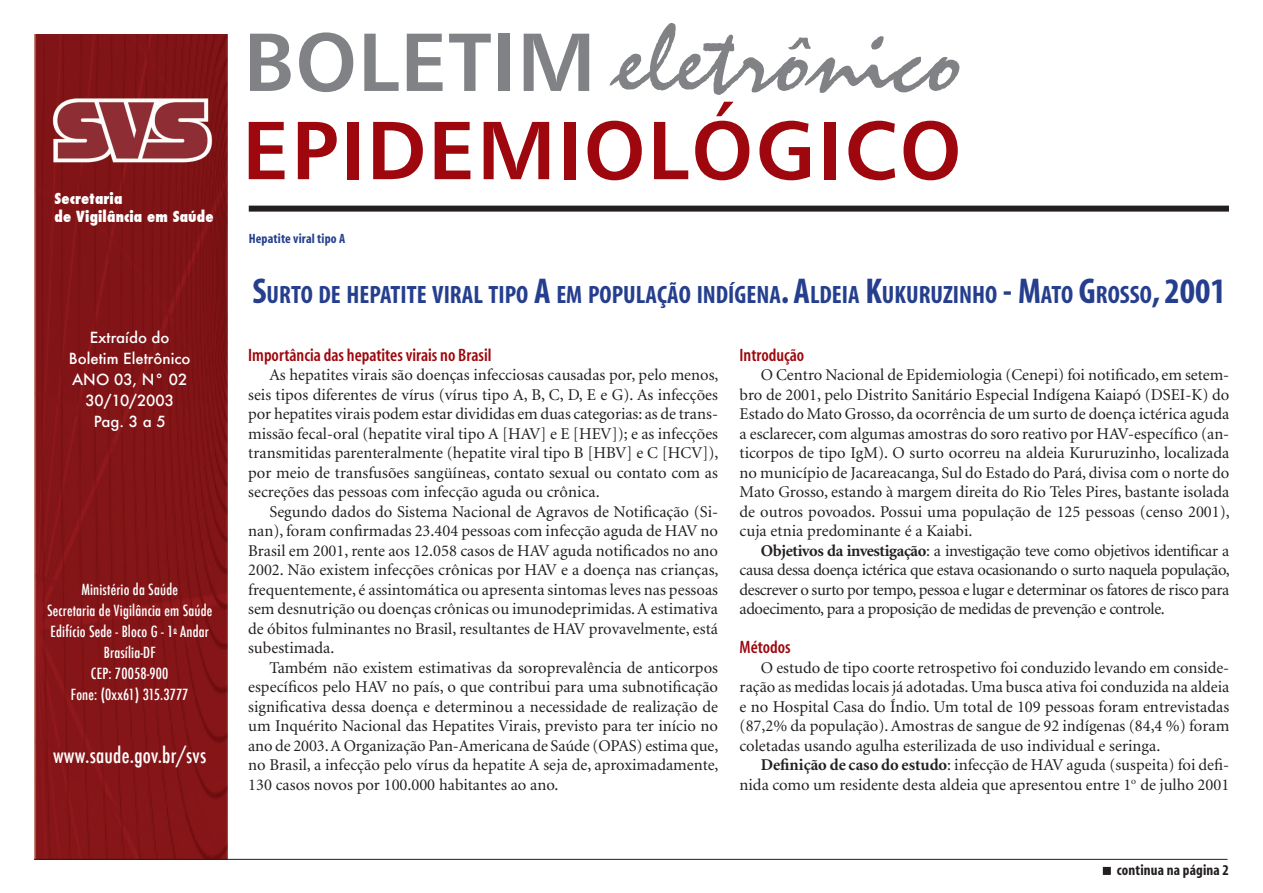
<style>
.page{position:relative;width:1263px;height:893px;background:#fff}
.page>*{position:absolute;margin:0;border:0;box-sizing:border-box;transform-origin:0 0}
.t1{font:97.5px "Staccato 222 BT";letter-spacing:.01em;color:#808285}
.t2{font:82.5px "Humanist 777 BT Bold B";letter-spacing:.025em;color:#9d070d}
.t3{font:82.5px "Humanist 777 BT Bold B";letter-spacing:.01em;color:#808285}
.TEXTO_PADRAO{font:700 condensed 25.2px "Myriad";color:#253f8e}
.t4{font:500 condensed 21px "Futura";letter-spacing:.01em;color:#fff}
.TEXTO_INTERTITULO{font:600 condensed 18px "Myriad";color:#9d070d}
.TEXTO_PADRAO-2{font:16.5px/19.5px "Minion";color:#231f20;text-align:justify}
.t5{font:500 condensed 15px "Futura";letter-spacing:.01em;color:#fff}
.t6{font:500 15px "Futura";color:#fff}
.t7{font:800 condensed 15px "Futura";letter-spacing:.01em;color:#fff}
.t8{font:700 condensed 15px "Myriad";letter-spacing:.01em;color:#231f20}
.t9{font:700 condensed 13.5px "Myriad";letter-spacing:.01em;color:#253f8e}
.s1{font-size:36px}
.s2{font-weight:700}
</style>
<div class="page">
<img style="left:34px;top:34px;width:193px;height:825px">
<hr style="left:34px;top:859px;width:1193px;height:1px;background:#231f20">
<div style="left:249px;top:206px;width:980px;height:6px;background:#231f20"></div>
<div style="left:1103px;top:868px;width:7px;height:6px;background:#231f20"></div>
<div style="left:1103px;top:867px;width:8px;height:8px;border:2px solid #231f20"></div>
<p class="t7" style="left:55px;top:188px;width:69px">Secretaria</p>
<p class="t7" style="left:55px;top:206px;width:161px">de Vigilância em Saúde</p>
<p class="t6" style="left:90px;top:327px;width:81px">Extraído do</p>
<p class="t6" style="left:69px;top:348px;width:123px">Boletim Eletrônico</p>
<p class="t6" style="left:72px;top:369px;width:117px">ANO 03, N° 02</p>
<p class="t6" style="left:85px;top:390px;width:90px">30/10/2003</p>
<p class="t6" style="left:94px;top:411px;width:73px">Pag. 3 a 5</p>
<p class="t5" style="left:81px;top:580px;width:98px">Ministério da Saúde</p>
<p class="t5" style="left:47px;top:601px;width:167px">Secretaria de Vigilância em Saúde</p>
<p class="t5" style="left:51px;top:622px;width:160px">Edifício Sede - Bloco G - 1<sup>o</sup> Andar</p>
<p class="t5" style="left:104px;top:643px;width:53px">Brasília-DF</p>
<p class="t5" style="left:91px;top:664px;width:79px">CEP: 70058-900</p>
<p class="t5" style="left:71px;top:685px;width:119px">Fone: (0xx61) 315.3777</p>
<p class="t4" style="left:53px;top:742px;width:155px">www.saude.gov.br/svs</p>
<p class="t1" style="left:620px;top:5px;width:347px">eletrônico</p>
<p class="t2" style="left:242px;top:98px;width:721px">EPIDEMIOLÓGICO</p>
<p class="t3" style="left:244px;top:10px;width:353px">BOLETIM</p>
<p class="t9" style="left:249px;top:231px;width:98px">Hepatite viral tipo A</p>
<p class="TEXTO_PADRAO" style="left:252px;top:282px;width:975px"><span class="s1">S</span>URTO DE HEPATITE VIRAL TIPO <span class="s1">A</span> EM POPULAÇÃO INDÍGENA<span class="s1">. A</span>LDEIA <span class="s1">K</span>UKURUZINHO <span class="s1">- M</span>ATO <span class="s1">G</span>ROSSO<span class="s1">, 2001</span></p>
<p class="TEXTO_INTERTITULO" style="left:248px;top:346px;width:245px">Importância das hepatites virais no Brasil</p>
<p class="TEXTO_PADRAO-2" style="left:248px;top:366px;width:472px;text-indent:21px">As hepatites virais são doenças infecciosas causadas por, pelo menos, seis tipos diferentes de vírus (vírus tipo A, B, C, D, E e G). As infecções por hepatites virais podem estar divididas em duas categorias: as de trans&shy;missão fecal-oral (hepatite viral tipo A [HAV] e E [HEV]); e as infecções transmitidas parenteralmente (hepatite viral tipo B [HBV] e C [HCV]), por meio de transfusões sangüíneas, contato sexual ou contato com as secreções das pessoas com infecção aguda ou crônica.</p>
<p class="TEXTO_PADRAO-2" style="left:248px;top:502px;width:472px;text-indent:21px">Segundo dados do Sistema Nacional de Agravos de Notificação (Si&shy;nan), foram confirmadas 23.404 pessoas com infecção aguda de HAV no Brasil em 2001, rente aos 12.058 casos de HAV aguda notificados no ano 2002. Não existem infecções crônicas por HAV e a doença nas crianças, frequentemente, é assintomática ou apresenta sintomas leves nas pessoas sem desnutrição ou doenças crônicas ou imunodeprimidas. A estimativa de óbitos fulminantes no Brasil, resultantes de HAV provavelmente, está subestimada.</p>
<p class="TEXTO_PADRAO-2" style="left:248px;top:658px;width:472px;text-indent:21px">Também não existem estimativas da soroprevalência de anticorpos específicos pelo HAV no país, o que contribui para uma subnotificação significativa dessa doença e determinou a necessidade de realização de um Inquérito Nacional das Hepatites Virais, previsto para ter início no ano de 2003. A Organização Pan-Americana de Saúde (OPAS) estima que, no Brasil, a infecção pelo vírus da hepatite A seja de, aproximadamente, 130 casos novos por 100.000 habitantes ao ano.</p>
<p class="TEXTO_INTERTITULO" style="left:739px;top:346px;width:66px">Introdução</p>
<p class="TEXTO_PADRAO-2" style="left:739px;top:366px;width:492px;text-indent:21px">O Centro Nacional de Epidemiologia (Cenepi) foi notificado, em setem&shy;bro de 2001, pelo Distrito Sanitário Especial Indígena Kaiapó (DSEI-K) do Estado do Mato Grosso, da ocorrência de um surto de doença ictérica aguda a esclarecer, com algumas amostras do soro reativo por HAV-específico (an&shy;ticorpos de tipo IgM). O surto ocorreu na aldeia Kururuzinho, localizada no município de Jacareacanga, Sul do Estado do Pará, divisa com o norte do Mato Grosso, estando à margem direita do Rio Teles Pires, bastante isolada de outros povoados. Possui uma população de 125 pessoas (censo 2001), cuja etnia predominante é a Kaiabi.</p>
<p class="TEXTO_PADRAO-2" style="left:739px;top:541px;width:492px;text-indent:21px"><span class="s2">Objetivos da investigação</span>: a investigação teve como objetivos identificar a causa dessa doença ictérica que estava ocasionando o surto naquela população, descrever o surto por tempo, pessoa e lugar e determinar os fatores de risco para adoecimento, para a proposição de medidas de prevenção e controle.</p>
<p class="TEXTO_INTERTITULO" style="left:739px;top:638px;width:53px">Métodos</p>
<p class="TEXTO_PADRAO-2" style="left:739px;top:658px;width:491px;text-indent:21px">O estudo de tipo coorte retrospetivo foi conduzido levando em conside&shy;ração as medidas locais já adotadas. Uma busca ativa foi conduzida na aldeia e no Hospital Casa do Índio. Um total de 109 pessoas foram entrevistadas (87,2% da população). Amostras de sangue de 92 indígenas (84,4 %) foram coletadas usando agulha esterilizada de uso individual e seringa.</p>
<p class="TEXTO_PADRAO-2" style="left:739px;top:756px;width:491px;text-align:right"><span class="s2">Definição de caso do estudo</span>: infecção de HAV aguda (suspeita) foi defi&shy;nida como um residente desta aldeia que apresentou entre 1<sup>o</sup> de julho 2001</p>
<p class="t8" style="left:1117px;top:862px;width:114px">continua na página 2</p>
</div>
